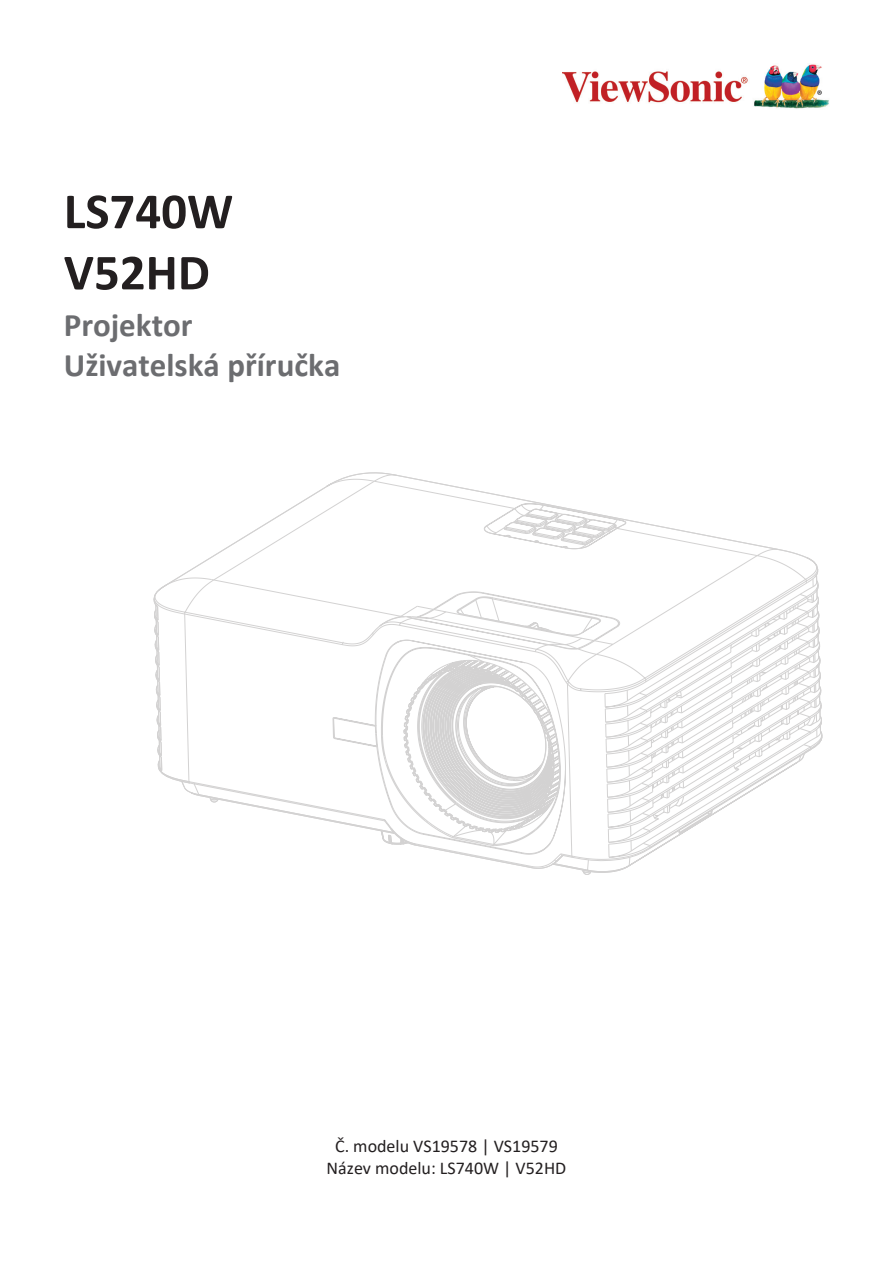
<style>
.page{position:relative;width:893px;height:1263px;background:#fff}
.page>*{position:absolute;margin:0;border:0;box-sizing:border-box;transform-origin:0 0}
.t1{font:700 51px "Calibri";color:#231f20}
.t2{font:700 33px "Calibri";color:#6c6d70}
.t3{font:18px "Calibri";color:#231f20}
</style>
<div class="page">
<img style="left:562px;top:64px;width:267px;height:45px">
<svg style="left:418px;top:846px;width:244px;height:29px"></svg>
<svg style="left:154px;top:504px;width:668px;height:342px"></svg>
<p class="t1" style="left:64px;top:175px;width:171px">LS740W</p>
<p class="t1" style="left:64px;top:236px;width:148px">V52HD</p>
<p class="t2" style="left:64px;top:302px;width:130px">Projektor</p>
<p class="t2" style="left:64px;top:341px;width:278px">Uživatelská příručka</p>
<p class="t3" style="left:335px;top:1134px;width:224px">Č. modelu VS19578 | VS19579</p>
<p class="t3" style="left:327px;top:1155px;width:241px">Název modelu: LS740W | V52HD</p>
</div>
